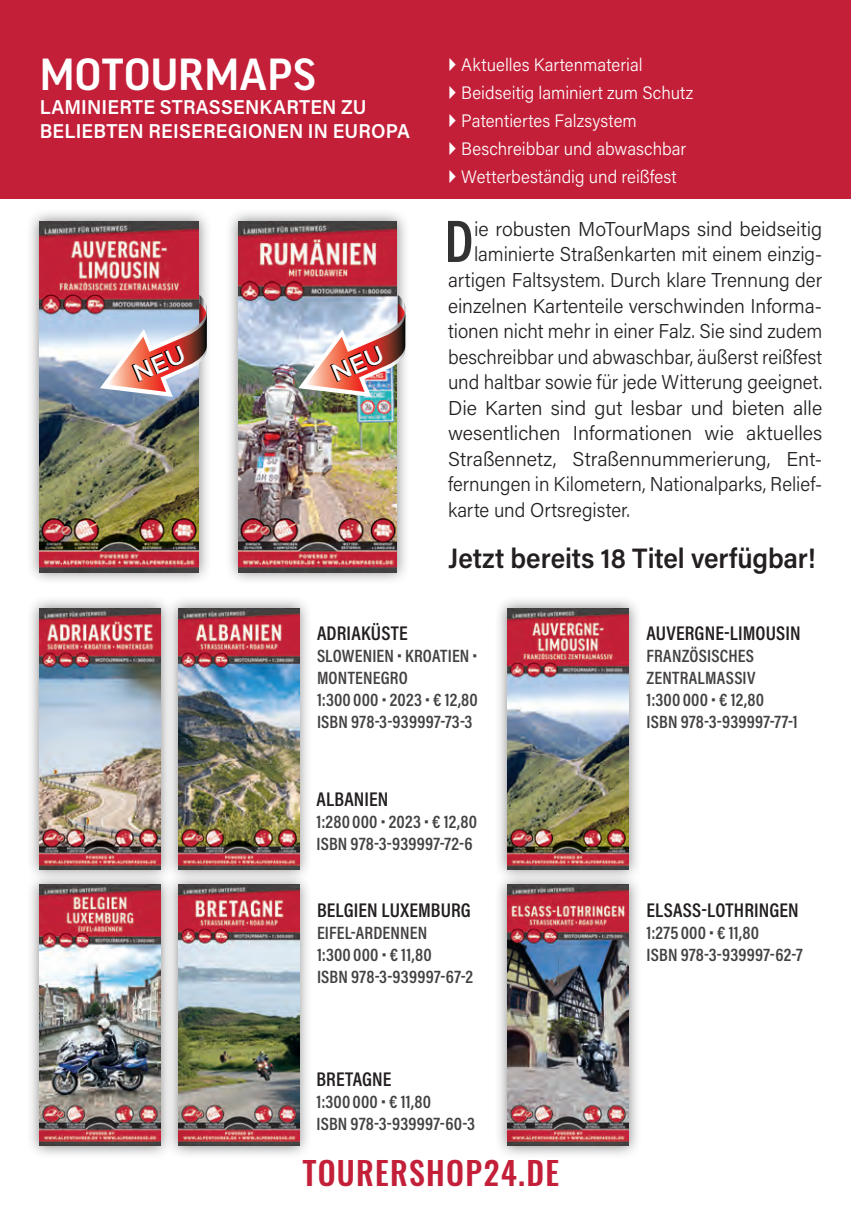
<style>
.page{position:relative;width:862px;height:1214px;background:#fff}
.page>*{position:absolute;margin:0;border:0;box-sizing:border-box;transform-origin:0 0}
.t1{font:600 60.6px "Acumin Pro Cond";color:#313231;scale:.95 1}
.t2{font:500 48px "Good Headline Pro";letter-spacing:.01em;color:#fff}
.t3{font:500 32px "Oswald";letter-spacing:.04em;color:#c31f39}
.t4{font:600 28px "Acumin Pro";color:#231f20;scale:.95 1}
.t5{font:300 20px "Acumin Pro";color:#231f20}
.t6{font:300 20px "Acumin Pro";color:#231f20;scale:.95 1}
.t7{font:600 20px "Acumin Pro Cond";letter-spacing:.005em;color:#231f20}
.t8{font:600 20px/24px "Acumin Pro";letter-spacing:.01em;color:#fff;scale:.95 1}
.t9{font:300 20px "Acumin Pro";color:#231f20;scale:.94 1}
.t10{font:300 20px "Acumin Pro";color:#231f20;scale:.96 1}
.t11{font:600 18px/22px "Acumin Pro Cond";letter-spacing:.01em;color:#444141}
.t12{font:300 18px/28px "Acumin Pro";letter-spacing:.005em;color:#fff;scale:.95 1}
</style>
<div class="page">
<div style="left:27px;top:872px;width:147px;height:286px;background:#231f20;opacity:.55"></div>
<img style="left:40px;top:884px;width:121px;height:261px">
<div style="left:165px;top:872px;width:147px;height:286px;background:#231f20;opacity:.55"></div>
<img style="left:178px;top:884px;width:121px;height:261px">
<div style="left:27px;top:595px;width:147px;height:287px;background:#231f20;opacity:.55"></div>
<img style="left:40px;top:608px;width:121px;height:261px">
<div style="left:165px;top:595px;width:147px;height:287px;background:#231f20;opacity:.55"></div>
<img style="left:178px;top:608px;width:121px;height:261px">
<div style="left:495px;top:872px;width:147px;height:286px;background:#231f20;opacity:.55"></div>
<img style="left:507px;top:884px;width:122px;height:261px">
<div style="left:495px;top:595px;width:147px;height:287px;background:#231f20;opacity:.55"></div>
<img style="left:507px;top:608px;width:122px;height:261px">
<div style="left:0;top:0;width:850px;height:198px;background:#c31f39"></div>
<div style="left:27px;top:208px;width:185px;height:377px;background:#231f20;opacity:.55"></div>
<img style="left:40px;top:221px;width:158px;height:351px">
<div style="left:225px;top:208px;width:185px;height:377px;background:#231f20;opacity:.55"></div>
<img style="left:238px;top:221px;width:159px;height:351px">
<img style="left:100px;top:295px;width:112px;height:102px">
<img style="left:298px;top:295px;width:112px;height:102px">
<h2 class="t2" style="left:40px;top:51px;width:277px">MOTOURMAPS</h2>
<p class="t8" style="left:40px;top:94px;width:391px">LAMINIERTE STRASSENKARTEN ZU<br>BELIEBTEN REISEREGIONEN IN EUROPA</p>
<p class="t12" style="left:461px;top:50px;width:246px">Aktuelles Kartenmaterial<br>Beidseitig laminiert zum Schutz<br>Patentiertes Falzsystem<br>Beschreibbar und abwaschbar<br>Wetterbeständig und reißfest</p>
<h1 class="t1" style="left:444px;top:201px;width:32px">D</h1>
<p class="t5" style="left:474px;top:215px;width:350px">ie robusten MoTourMaps sind beidseitig</p>
<p class="t6" style="left:474px;top:241px;width:368px">laminierte Straßenkarten mit einem einzig-</p>
<p class="t10" style="left:448px;top:266px;width:391px">artigen Faltsystem. Durch klare Trennung der</p>
<p class="t5" style="left:448px;top:292px;width:376px">einzelnen Kartenteile verschwinden Informa-</p>
<p class="t6" style="left:448px;top:317px;width:395px">tionen nicht mehr in einer Falz. Sie sind zudem</p>
<p class="t9" style="left:448px;top:343px;width:400px">beschreibbar und abwaschbar, äußerst reißfest</p>
<p class="t6" style="left:448px;top:368px;width:395px">und haltbar sowie für jede Witterung geeignet.</p>
<p class="t5" style="left:448px;top:394px;width:376px">Die Karten sind gut lesbar und bieten alle</p>
<p class="t5" style="left:448px;top:419px;width:376px">wesentlichen Informationen wie aktuelles</p>
<p class="t5" style="left:448px;top:445px;width:376px">Straßennetz, Straßennummerierung, Ent-</p>
<p class="t6" style="left:448px;top:470px;width:395px">fernungen in Kilometern, Nationalparks, Relief-</p>
<p class="t6" style="left:448px;top:496px;width:193px">karte und Ortsregister.</p>
<h3 class="t4" style="left:448px;top:539px;width:388px">Jetzt bereits 18 Titel verfügbar!</h3>
<p class="t7" style="left:317px;top:620px;width:92px">ADRIAKÜSTE</p>
<p class="t11" style="left:317px;top:644px;width:162px">SLOWENIEN • KROATIEN •<br>MONTENEGRO<br>1:300 000 • 2023 • € 12,80<br>ISBN 978-3-939997-73-3</p>
<p class="t7" style="left:316px;top:786px;width:73px">ALBANIEN</p>
<p class="t11" style="left:316px;top:810px;width:162px">1:280 000 • 2023 • € 12,80<br>ISBN 978-3-939997-72-6</p>
<p class="t7" style="left:317px;top:896px;width:155px">BELGIEN LUXEMBURG</p>
<p class="t11" style="left:317px;top:920px;width:158px">EIFEL-ARDENNEN<br>1:300 000 • € 11,80<br>ISBN 978-3-939997-67-2</p>
<p class="t7" style="left:316px;top:1065px;width:77px">BRETAGNE</p>
<p class="t11" style="left:316px;top:1089px;width:160px">1:300 000 • € 11,80<br>ISBN 978-3-939997-60-3</p>
<h3 class="t3" style="left:303px;top:1150px;width:258px">TOURERSHOP24.DE</h3>
<p class="t7" style="left:646px;top:620px;width:155px">AUVERGNE-LIMOUSIN</p>
<p class="t11" style="left:646px;top:644px;width:153px">FRANZÖSISCHES<br>ZENTRALMASSIV<br>1:300 000 • € 12,80<br>ISBN 978-3-939997-77-1</p>
<p class="t7" style="left:646px;top:896px;width:154px">ELSASS-LOTHRINGEN</p>
<p class="t11" style="left:646px;top:920px;width:158px">1:275 000 • € 11,80<br>ISBN 978-3-939997-62-7</p>
</div>
